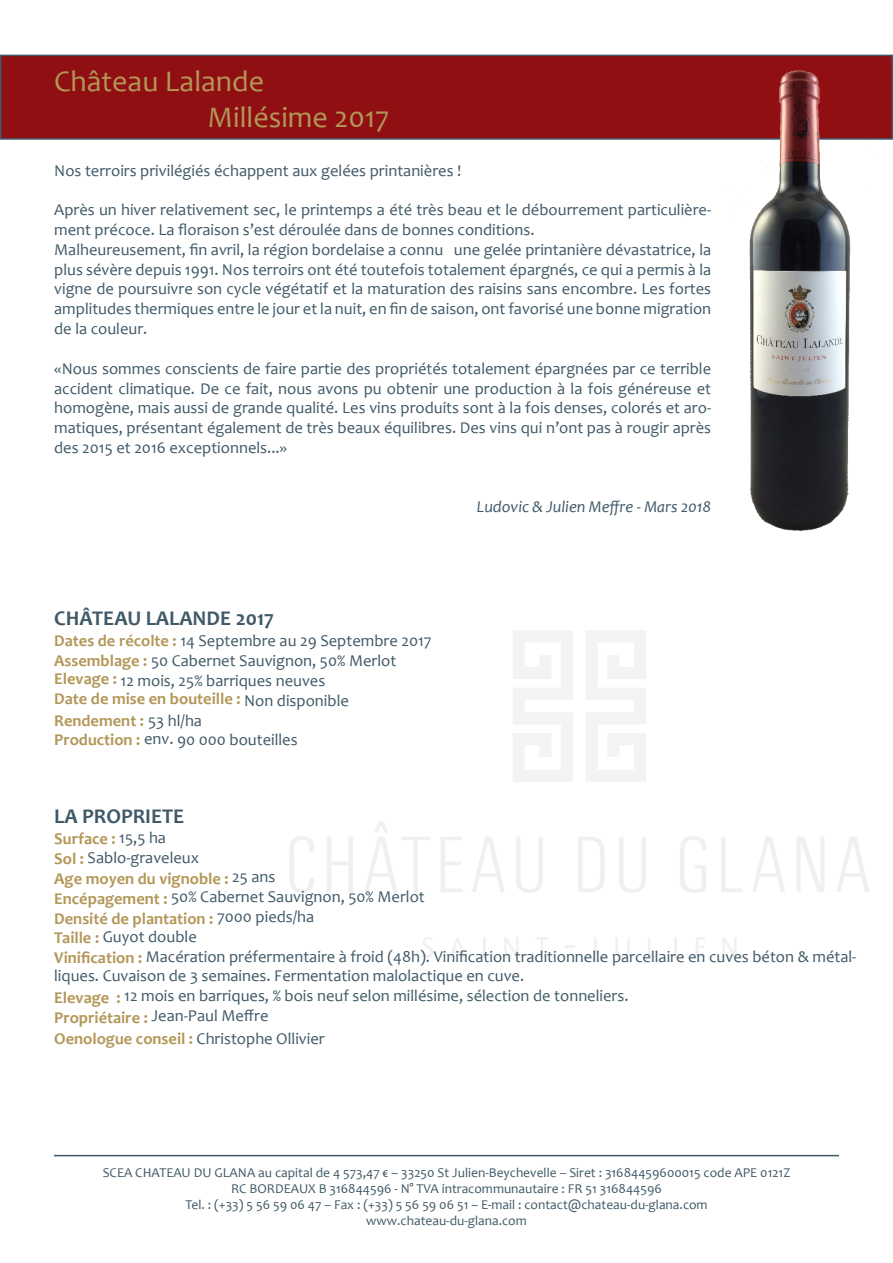
<style>
.page{position:relative;width:893px;height:1263px;background:#fff}
.page>*{position:absolute;margin:0;border:0;box-sizing:border-box;transform-origin:0 0}
.t1{font:30px "Candara";color:#b39758}
.t2{font:700 21px "Candara";color:#405968}
.t3{font:16.5px/19.8px "Candara";color:#405968}
.t4{font:700 16.5px "Candara";color:#b39758}
.t5{font:16.5px "Candara";color:#3f5c66}
.t6{font:italic 16.5px "Candara";color:#405968}
.t7{font:13.5px "Candara";color:#405968}
.s1{font-weight:700;color:#b39758}
.s2{font-weight:400;color:#405968}
.s3{color:#405968}
</style>
<div class="page">
<svg style="left:513px;top:631px;width:60px;height:151px"></svg>
<svg style="left:586px;top:631px;width:60px;height:151px"></svg>
<svg style="left:289px;top:836px;width:25px;height:57px"></svg>
<svg style="left:327px;top:837px;width:26px;height:55px"></svg>
<svg style="left:365px;top:822px;width:65px;height:70px"></svg>
<svg style="left:441px;top:837px;width:22px;height:55px"></svg>
<svg style="left:472px;top:837px;width:33px;height:55px"></svg>
<svg style="left:516px;top:837px;width:27px;height:56px"></svg>
<svg style="left:578px;top:837px;width:27px;height:55px"></svg>
<svg style="left:619px;top:837px;width:27px;height:56px"></svg>
<svg style="left:680px;top:836px;width:26px;height:57px"></svg>
<svg style="left:721px;top:837px;width:21px;height:55px"></svg>
<svg style="left:752px;top:837px;width:33px;height:55px"></svg>
<svg style="left:797px;top:837px;width:27px;height:55px"></svg>
<svg style="left:837px;top:837px;width:32px;height:55px"></svg>
<svg style="left:423px;top:937px;width:10px;height:21px"></svg>
<svg style="left:450px;top:937px;width:15px;height:20px"></svg>
<hr style="left:483px;top:937px;width:2px;height:20px;background:#231f20">
<svg style="left:504px;top:937px;width:14px;height:20px"></svg>
<svg style="left:536px;top:937px;width:12px;height:20px"></svg>
<svg style="left:565px;top:945px;width:9px;height:3px"></svg>
<svg style="left:592px;top:937px;width:4px;height:24px"></svg>
<svg style="left:616px;top:937px;width:14px;height:21px"></svg>
<svg style="left:648px;top:937px;width:9px;height:20px"></svg>
<hr style="left:674px;top:937px;width:3px;height:20px;background:#231f20">
<svg style="left:696px;top:937px;width:9px;height:20px"></svg>
<svg style="left:722px;top:937px;width:14px;height:20px"></svg>
<div style="left:1px;top:55px;width:891px;height:84px;background:#900f13"></div>
<div style="left:0;top:55px;width:893px;height:85px;border:2px solid #405968"></div>
<img style="left:646px;top:54px;width:247px;height:477px">
<hr style="left:54px;top:1155px;width:785px;height:1px;background:#405968">
<p class="t1" style="left:54px;top:62px;width:212px">Château Lalande</p>
<p class="t1" style="left:208px;top:98px;width:183px">Millésime 2017</p>
<p class="t3" style="left:54px;top:160px;width:409px">Nos terroirs privilégiés échappent aux gelées printanières !</p>
<p class="t3" style="left:54px;top:200px;width:658px">Après un hiver relativement sec, le printemps a été très beau et le débourrement particulière&shy;ment précoce. La floraison s’est déroulée dans de bonnes conditions.</p>
<p class="t3" style="left:54px;top:239px;width:658px;text-align:justify">Malheureusement, fin avril, la région bordelaise a connu une gelée printanière dévastatrice, la plus sévère depuis 1991. Nos terroirs ont été toutefois totalement épargnés, ce qui a permis à la vigne de poursuivre son cycle végétatif et la maturation des raisins sans encombre. Les fortes amplitudes thermiques entre le jour et la nuit, en fin de saison, ont favorisé une bonne migration de la couleur.</p>
<p class="t3" style="left:54px;top:358px;width:658px;text-align:justify">«Nous sommes conscients de faire partie des propriétés totalement épargnées par ce terrible accident climatique. De ce fait, nous avons pu obtenir une production à la fois généreuse et homogène, mais aussi de grande qualité. Les vins produits sont à la fois denses, colorés et aro&shy;matiques, présentant également de très beaux équilibres. Des vins qui n’ont pas à rougir après des 2015 et 2016 exceptionnels...»</p>
<p class="t2" style="left:54px;top:605px;width:221px">CHÂTEAU LALANDE 2017</p>
<p class="t3" style="left:54px;top:631px;width:379px"><span class="s1">Dates de récolte :</span> 14 Septembre au 29 Septembre 2017</p>
<p class="t3" style="left:54px;top:651px;width:344px"><span class="s1">Assemblage :</span> 50 Cabernet Sauvignon, 50% Merlot</p>
<p class="t3" style="left:54px;top:671px;width:296px;line-height:18.3px"><span class="s1">Elevage :</span> 12 mois, 25% barriques neuves<br><span class="s1">Date de mise en bouteille :</span> Non disponible</p>
<p class="t4" style="left:54px;top:710px;width:149px">Rendement : <span class="s2">53 hl/ha</span></p>
<p class="t3" style="left:54px;top:730px;width:245px"><span class="s1">Production :</span> env. 90 000 bouteilles</p>
<p class="t6" style="left:477px;top:497px;width:236px">Ludovic &amp; Julien Meffre - Mars 2018</p>
<p class="t2" style="left:54px;top:803px;width:132px">LA PROPRIETE</p>
<p class="t4" style="left:54px;top:829px;width:113px">Surface : <span class="s2">15,5 ha</span></p>
<p class="t3" style="left:54px;top:847px;width:146px"><span class="s1">Sol :</span> Sablo-graveleux</p>
<p class="t4" style="left:54px;top:868px;width:223px">Age moyen du vignoble : <span class="s2">25 ans</span></p>
<p class="t3" style="left:54px;top:887px;width:372px"><span class="s1">Encépagement :</span> 50% Cabernet Sauvignon, 50% Merlot</p>
<p class="t4" style="left:54px;top:908px;width:262px">Densité de plantation : <span class="s2">7000 pieds/ha</span></p>
<p class="t3" style="left:54px;top:926px;width:144px"><span class="s1">Taille :</span> Guyot double</p>
<p class="t3" style="left:54px;top:946px;width:803px"><span class="s1">Vinification :</span> Macération préfermentaire à froid (48h). Vinification traditionnelle parcellaire en cuves béton &amp; métal&shy;liques. Cuvaison de 3 semaines. Fermentation malolactique en cuve.</p>
<p class="t5" style="left:54px;top:985px;width:576px"><span class="s1">Elevage :</span> <span class="s3">12 mois en barriques,</span> % bois neuf selon millésime, sélection de tonneliers.</p>
<p class="t3" style="left:54px;top:1006px;width:216px"><span class="s1">Propriétaire :</span> Jean-Paul Meffre</p>
<p class="t3" style="left:54px;top:1029px;width:272px"><span class="s1">Oenologue conseil :</span> Christophe Ollivier</p>
<p class="t7" style="left:103px;top:1164px;width:689px">SCEA CHATEAU DU GLANA au capital de 4 573,47 € – 33250 St Julien-Beychevelle – Siret : 31684459600015 code APE 0121Z</p>
<p class="t7" style="left:231px;top:1180px;width:432px">RC BORDEAUX B 316844596 - N° TVA intracommunautaire : FR 51 316844596</p>
<p class="t7" style="left:185px;top:1196px;width:524px">Tel. : (+33) 5 56 59 06 47 – Fax : (+33) 5 56 59 06 51 – E-mail : contact@chateau-du-glana.com</p>
<p class="t7" style="left:366px;top:1212px;width:162px">www.chateau-du-glana.com</p>
</div>
